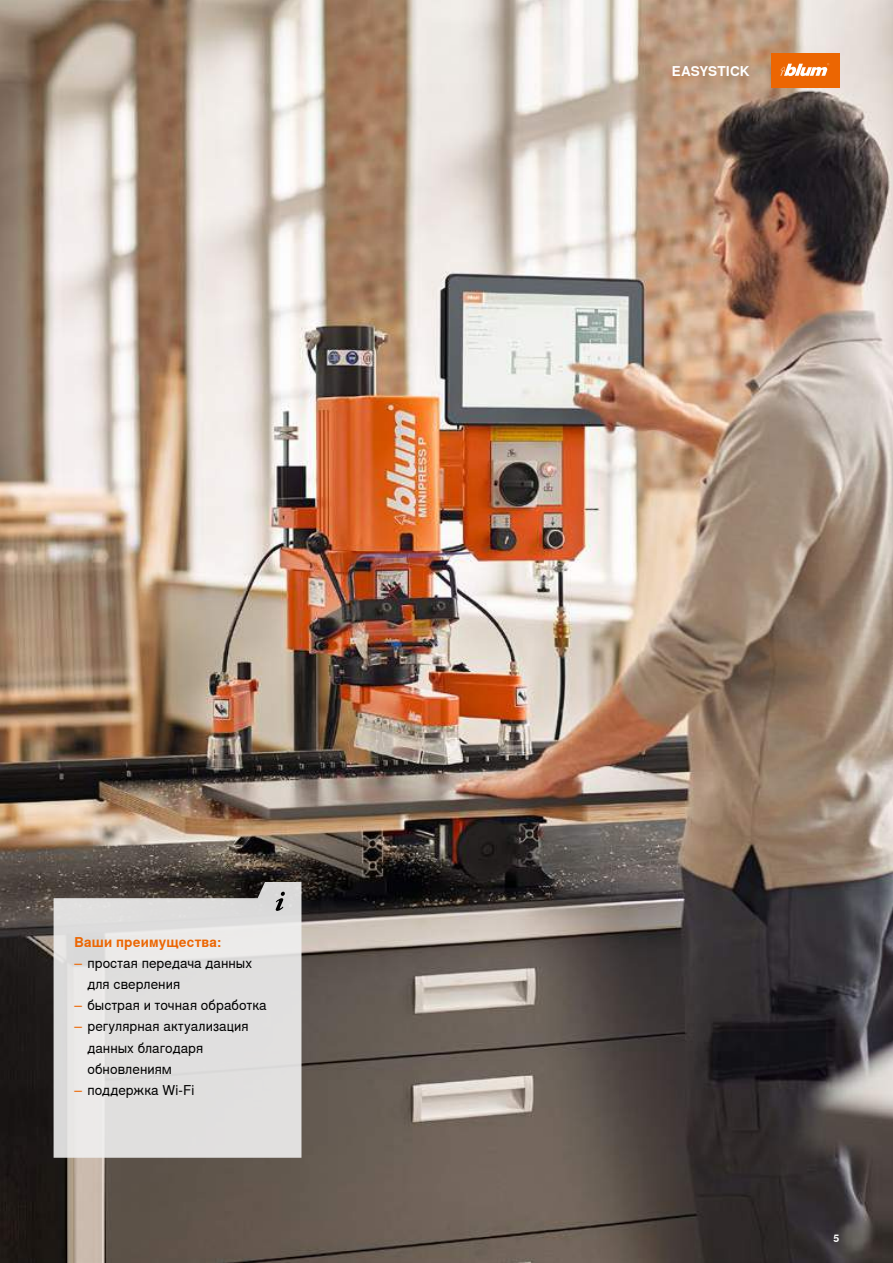
<style>
.page{position:relative;width:893px;height:1263px;background:#fff}
.page>*{position:absolute;margin:0;border:0;box-sizing:border-box;transform-origin:0 0}
.t1{font:13.5px/21px "Nimbus Sans Global";letter-spacing:.005em;color:#000}
.t2{font:700 13.5px "Nimbus Sans Global";letter-spacing:.015em;color:#ec6602}
.t3{font:700 13.5px "Nimbus Sans Global";letter-spacing:.01em;color:#fff}
.t4{font:700 10.5px "Nimbus Sans Global";color:#fff}
.s1{color:#ec6602}
</style>
<div class="page">
<img style="left:0;top:0;width:893px;height:1263px">
<div style="left:771px;top:54px;width:68px;height:34px;background:#ec6602"></div>
<svg style="left:780px;top:63px;width:49px;height:13px"></svg>
<svg style="left:54px;top:882px;width:247px;height:276px;background:#d9d7d7"></svg>
<svg style="left:276px;top:892px;width:9px;height:19px"></svg>
<p class="t2" style="left:75px;top:935px;width:148px">Ваши преимущества:</p>
<p class="t1" style="left:87px;top:953px;width:166px;text-indent:-13px"><span class="s1">–</span> простая передача данных для сверления</p>
<p class="t1" style="left:75px;top:995px;width:194px"><span class="s1">–</span> быстрая и точная обработка</p>
<p class="t1" style="left:87px;top:1016px;width:163px;text-indent:-13px"><span class="s1">–</span> регулярная актуализация данных благодаря обновлениям</p>
<p class="t1" style="left:75px;top:1079px;width:121px"><span class="s1">–</span> поддержка Wi-Fi</p>
<p class="t3" style="left:672px;top:63px;width:79px">EASYSTICK</p>
<p class="t4" style="left:833px;top:1232px;width:7px">5</p>
</div>
